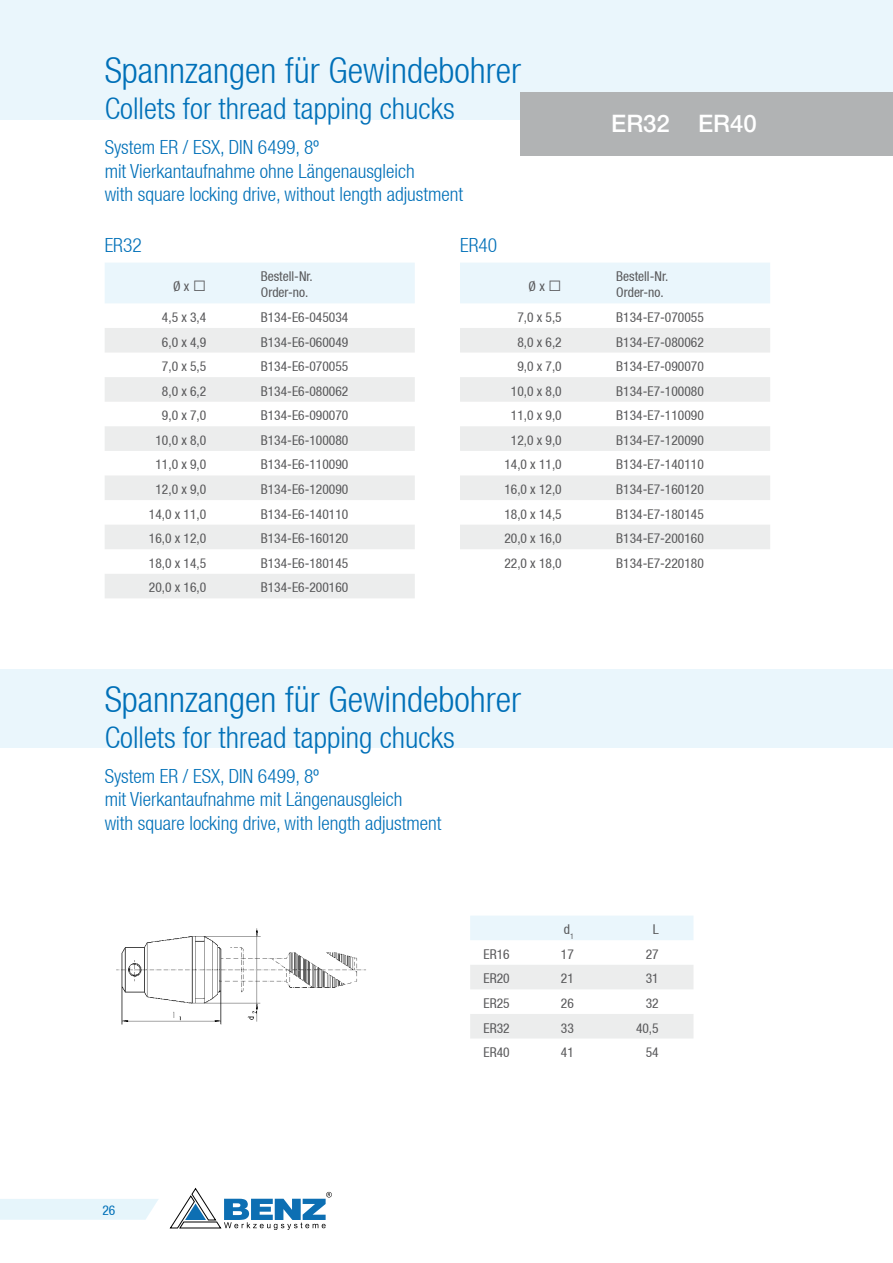
<style>
.page{position:relative;width:893px;height:1263px;background:#fff}
.page>*{position:absolute;margin:0;border:0;box-sizing:border-box;transform-origin:0 0}
.t1{font:300 condensed 36px "Helvetica Neue LT";color:#0070b8}
.t2{font:300 condensed 30px "Helvetica Neue LT";color:#0070b8}
.t3{font:500 24px "Helvetica Neue LT";color:#fff}
.t4{font:300 condensed 19.5px/23.4px "Helvetica Neue LT";color:#0070b8}
.t5{font:condensed 13.5px/16.2px "Helvetica Neue LT";color:#58585a}
.t6{font:condensed 13.5px "Helvetica Neue LT";color:#0070b8}
.s1{font-family:"Arial";font-stretch:normal;font-size:22.5px}
</style>
<div class="page">
<div style="left:0;top:0;width:893px;height:119px;background:#eaf6fc"></div>
<svg style="left:170px;top:1188px;width:162px;height:42px"></svg>
<div style="left:0;top:1199px;width:159px;height:21px;background:#e6f5fb"></div>
<div style="left:521px;top:92px;width:372px;height:64px;background:#b1b3b4"></div>
<div style="left:0;top:669px;width:893px;height:79px;background:#eaf6fc"></div>
<img style="left:116px;top:928px;width:250px;height:97px">
<div style="left:105px;top:263px;width:310px;height:40px;background:#eaf6fc"></div>
<svg style="left:105px;top:328px;width:310px;height:270px;fill:#eceded"></svg>
<div style="left:460px;top:263px;width:310px;height:40px;background:#eaf6fc"></div>
<svg style="left:460px;top:328px;width:310px;height:221px;fill:#eceded"></svg>
<div style="left:470px;top:916px;width:223px;height:24px;background:#eaf6fc"></div>
<svg style="left:470px;top:965px;width:223px;height:73px"></svg>
<h1 class="t1" style="left:105px;top:50px;width:418px">Spannzangen für Gewindebohrer</h1>
<h2 class="t2" style="left:105px;top:91px;width:351px">Collets for thread tapping chucks</h2>
<h3 class="t4" style="left:105px;top:135px;width:360px">System ER / ESX, DIN 6499, 8º<br>mit Vierkantaufnahme ohne Längenausgleich<br>with square locking drive, without length adjustment</h3>
<h3 class="t4" style="left:105px;top:233px;width:39px">ER32</h3>
<h3 class="t4" style="left:460px;top:233px;width:39px">ER40</h3>
<h3 class="t3" style="left:611px;top:109px;width:147px">ER32 ER40</h3>
<p class="t5" style="left:173px;top:278px;width:35px">Ø x <span class="s1">□</span></p>
<p class="t5" style="left:261px;top:268px;width:53px">Bestell-Nr.<br>Order-no.</p>
<p class="t5" style="left:162px;top:309px;width:46px">4,5 x 3,4</p>
<p class="t5" style="left:261px;top:309px;width:89px">B134-E6-045034</p>
<p class="t5" style="left:162px;top:334px;width:46px">6,0 x 4,9</p>
<p class="t5" style="left:261px;top:334px;width:89px">B134-E6-060049</p>
<p class="t5" style="left:162px;top:358px;width:46px">7,0 x 5,5</p>
<p class="t5" style="left:261px;top:358px;width:89px">B134-E6-070055</p>
<p class="t5" style="left:162px;top:383px;width:46px">8,0 x 6,2</p>
<p class="t5" style="left:261px;top:383px;width:89px">B134-E6-080062</p>
<p class="t5" style="left:162px;top:407px;width:46px">9,0 x 7,0</p>
<p class="t5" style="left:261px;top:407px;width:89px">B134-E6-090070</p>
<p class="t5" style="left:155px;top:432px;width:52px">10,0 x 8,0</p>
<p class="t5" style="left:261px;top:432px;width:89px">B134-E6-100080</p>
<p class="t5" style="left:155px;top:456px;width:52px">11,0 x 9,0</p>
<p class="t5" style="left:261px;top:456px;width:89px">B134-E6-110090</p>
<p class="t5" style="left:155px;top:481px;width:52px">12,0 x 9,0</p>
<p class="t5" style="left:261px;top:481px;width:89px">B134-E6-120090</p>
<p class="t5" style="left:149px;top:506px;width:59px">14,0 x 11,0</p>
<p class="t5" style="left:261px;top:506px;width:89px">B134-E6-140110</p>
<p class="t5" style="left:149px;top:530px;width:59px">16,0 x 12,0</p>
<p class="t5" style="left:261px;top:530px;width:89px">B134-E6-160120</p>
<p class="t5" style="left:149px;top:555px;width:59px">18,0 x 14,5</p>
<p class="t5" style="left:261px;top:555px;width:89px">B134-E6-180145</p>
<p class="t5" style="left:149px;top:579px;width:59px">20,0 x 16,0</p>
<p class="t5" style="left:261px;top:579px;width:89px">B134-E6-200160</p>
<p class="t5" style="left:529px;top:278px;width:35px">Ø x <span class="s1">□</span></p>
<p class="t5" style="left:616px;top:268px;width:53px">Bestell-Nr.<br>Order-no.</p>
<p class="t5" style="left:517px;top:309px;width:46px">7,0 x 5,5</p>
<p class="t5" style="left:616px;top:309px;width:89px">B134-E7-070055</p>
<p class="t5" style="left:517px;top:334px;width:46px">8,0 x 6,2</p>
<p class="t5" style="left:616px;top:334px;width:89px">B134-E7-080062</p>
<p class="t5" style="left:517px;top:358px;width:46px">9,0 x 7,0</p>
<p class="t5" style="left:616px;top:358px;width:89px">B134-E7-090070</p>
<p class="t5" style="left:511px;top:383px;width:52px">10,0 x 8,0</p>
<p class="t5" style="left:616px;top:383px;width:89px">B134-E7-100080</p>
<p class="t5" style="left:511px;top:407px;width:52px">11,0 x 9,0</p>
<p class="t5" style="left:616px;top:407px;width:89px">B134-E7-110090</p>
<p class="t5" style="left:511px;top:432px;width:52px">12,0 x 9,0</p>
<p class="t5" style="left:616px;top:432px;width:89px">B134-E7-120090</p>
<p class="t5" style="left:504px;top:456px;width:59px">14,0 x 11,0</p>
<p class="t5" style="left:616px;top:456px;width:89px">B134-E7-140110</p>
<p class="t5" style="left:504px;top:481px;width:59px">16,0 x 12,0</p>
<p class="t5" style="left:616px;top:481px;width:89px">B134-E7-160120</p>
<p class="t5" style="left:504px;top:506px;width:59px">18,0 x 14,5</p>
<p class="t5" style="left:616px;top:506px;width:89px">B134-E7-180145</p>
<p class="t5" style="left:504px;top:530px;width:59px">20,0 x 16,0</p>
<p class="t5" style="left:616px;top:530px;width:89px">B134-E7-200160</p>
<p class="t5" style="left:504px;top:555px;width:59px">22,0 x 18,0</p>
<p class="t5" style="left:616px;top:555px;width:89px">B134-E7-220180</p>
<h1 class="t1" style="left:105px;top:679px;width:418px">Spannzangen für Gewindebohrer</h1>
<h2 class="t2" style="left:105px;top:720px;width:351px">Collets for thread tapping chucks</h2>
<h3 class="t4" style="left:105px;top:764px;width:338px">System ER / ESX, DIN 6499, 8º<br>mit Vierkantaufnahme mit Längenausgleich<br>with square locking drive, with length adjustment</h3>
<p class="t5" style="left:564px;top:921px;width:12px">d<sub>1</sub></p>
<p class="t5" style="left:653px;top:921px;width:7px">L</p>
<p class="t6" style="left:103px;top:1202px;width:14px">26</p>
<p class="t5" style="left:484px;top:946px;width:28px">ER16</p>
<p class="t5" style="left:561px;top:946px;width:14px">17</p>
<p class="t5" style="left:646px;top:946px;width:14px">27</p>
<p class="t5" style="left:484px;top:970px;width:28px">ER20</p>
<p class="t5" style="left:561px;top:970px;width:14px">21</p>
<p class="t5" style="left:646px;top:970px;width:14px">31</p>
<p class="t5" style="left:484px;top:995px;width:28px">ER25</p>
<p class="t5" style="left:561px;top:995px;width:14px">26</p>
<p class="t5" style="left:646px;top:995px;width:14px">32</p>
<p class="t5" style="left:484px;top:1019px;width:28px">ER32</p>
<p class="t5" style="left:561px;top:1019px;width:14px">33</p>
<p class="t5" style="left:636px;top:1019px;width:24px">40,5</p>
<p class="t5" style="left:484px;top:1044px;width:28px">ER40</p>
<p class="t5" style="left:561px;top:1044px;width:14px">41</p>
<p class="t5" style="left:646px;top:1044px;width:14px">54</p>
</div>
